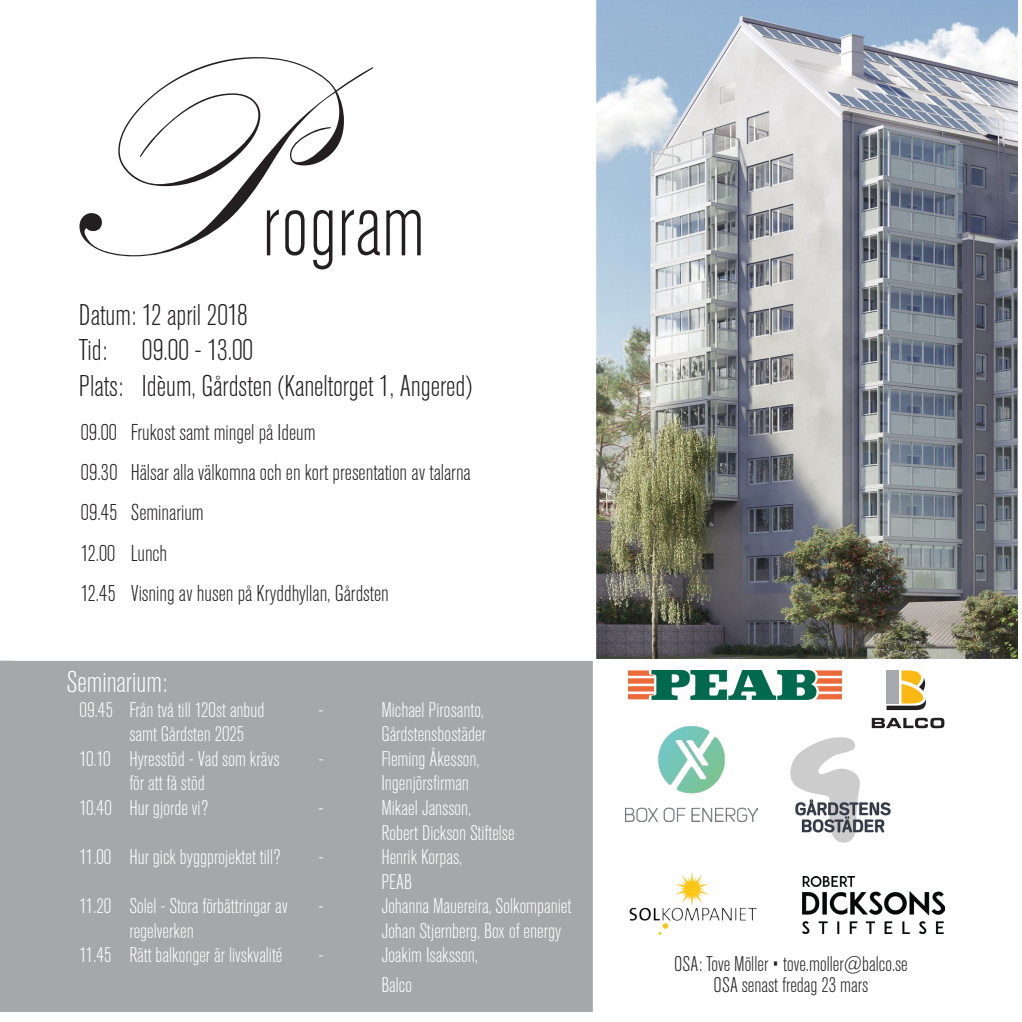
<style>
.page{position:relative;width:1022px;height:1022px;background:#fff}
.page>*{position:absolute;margin:0;border:0;box-sizing:border-box;transform-origin:0 0}
.t1{font:292.25px "Kunstler Script";color:#231f20}
.t2{font:300 condensed 89.25px "Akzidenz Grotesk Pro";letter-spacing:.01em;color:#231f20;scale:.92 1}
.Allmänt_styckeformat{font:300 condensed 29.75px "Akzidenz Grotesk Pro";color:#231f20}
.Allmänt_styckeformat-2{font:300 condensed 29.75px "Akzidenz Grotesk Pro";color:#fff}
.Allmänt_styckeformat-3{font:300 condensed 22.75px "Akzidenz Grotesk Pro";color:#231f20}
.Allmänt_styckeformat-4{font:300 condensed 21px "Akzidenz Grotesk Pro";color:#fff}
.t3{font:300 condensed 21px "Akzidenz Grotesk Pro";color:#231f20}
</style>
<div class="page">
<div style="left:0;top:661px;width:593px;height:351px;background:#a6a7a9"></div>
<img style="left:596px;top:0;width:422px;height:659px">
<img style="left:629px;top:872px;width:128px;height:64px">
<img style="left:629px;top:670px;width:212px;height:29px">
<img style="left:803px;top:876px;width:141px;height:58px">
<img style="left:791px;top:738px;width:99px;height:104px">
<img style="left:625px;top:726px;width:132px;height:95px">
<div style="left:858px;top:661px;width:99px;height:80px;background:#fff"></div>
<svg style="left:872px;top:718px;width:72px;height:10px"></svg>
<svg style="left:886px;top:670px;width:41px;height:40px"></svg>
<p class="t1" style="left:38px;top:14px;width:217px">P</p>
<p class="t2" style="left:262px;top:166px;width:178px">rogram</p>
<p class="Allmänt_styckeformat" style="left:79px;top:295px;width:170px">Datum: 12 april 2018</p>
<p class="Allmänt_styckeformat" style="left:79px;top:331px;width:176px">Tid: 09.00 - 13.00</p>
<p class="Allmänt_styckeformat" style="left:79px;top:366px;width:395px">Plats: Idèum, Gårdsten (Kaneltorget 1, Angered)</p>
<p class="Allmänt_styckeformat-3" style="left:81px;top:417px;width:236px">09.00 Frukost samt mingel på Ideum</p>
<p class="Allmänt_styckeformat-3" style="left:81px;top:457px;width:391px">09.30 Hälsar alla välkomna och en kort presentation av talarna</p>
<p class="Allmänt_styckeformat-3" style="left:81px;top:498px;width:124px">09.45 Seminarium</p>
<p class="Allmänt_styckeformat-3" style="left:81px;top:538px;width:88px">12.00 Lunch</p>
<p class="Allmänt_styckeformat-3" style="left:81px;top:578px;width:309px">12.45 Visning av husen på Kryddhyllan, Gårdsten</p>
<p class="Allmänt_styckeformat-2" style="left:66px;top:663px;width:103px">Seminarium:</p>
<p class="Allmänt_styckeformat-4" style="left:79px;top:696px;width:187px">09.45 Från två till 120st anbud</p>
<p class="Allmänt_styckeformat-4" style="left:318px;top:696px;width:7px">-</p>
<p class="Allmänt_styckeformat-4" style="left:381px;top:696px;width:104px">Michael Pirosanto,</p>
<p class="Allmänt_styckeformat-4" style="left:129px;top:720px;width:117px">samt Gårdsten 2025</p>
<p class="Allmänt_styckeformat-4" style="left:381px;top:720px;width:106px">Gårdstensbostäder</p>
<p class="Allmänt_styckeformat-4" style="left:79px;top:745px;width:202px">10.10 Hyresstöd - Vad som krävs</p>
<p class="Allmänt_styckeformat-4" style="left:318px;top:745px;width:7px">-</p>
<p class="Allmänt_styckeformat-4" style="left:381px;top:745px;width:100px">Fleming Åkesson,</p>
<p class="Allmänt_styckeformat-4" style="left:129px;top:769px;width:77px">för att få stöd</p>
<p class="Allmänt_styckeformat-4" style="left:381px;top:769px;width:89px">Ingenjörsfirman</p>
<p class="Allmänt_styckeformat-4" style="left:79px;top:794px;width:130px">10.40 Hur gjorde vi?</p>
<p class="Allmänt_styckeformat-4" style="left:318px;top:794px;width:7px">-</p>
<p class="Allmänt_styckeformat-4" style="left:381px;top:794px;width:91px">Mikael Jansson,</p>
<p class="Allmänt_styckeformat-4" style="left:381px;top:818px;width:135px">Robert Dickson Stiftelse</p>
<p class="Allmänt_styckeformat-4" style="left:79px;top:843px;width:203px">11.00 Hur gick byggprojektet till?</p>
<p class="Allmänt_styckeformat-4" style="left:318px;top:843px;width:7px">-</p>
<p class="Allmänt_styckeformat-4" style="left:381px;top:843px;width:82px">Henrik Korpas,</p>
<p class="Allmänt_styckeformat-4" style="left:381px;top:867px;width:32px">PEAB</p>
<p class="Allmänt_styckeformat-4" style="left:79px;top:892px;width:210px">11.20 Solel - Stora förbättringar av</p>
<p class="Allmänt_styckeformat-4" style="left:318px;top:892px;width:7px">-</p>
<p class="Allmänt_styckeformat-4" style="left:381px;top:892px;width:191px">Johanna Mauereira, Solkompaniet</p>
<p class="Allmänt_styckeformat-4" style="left:129px;top:916px;width:66px">regelverken</p>
<p class="Allmänt_styckeformat-4" style="left:381px;top:916px;width:181px">Johan Stjernberg, Box of energy</p>
<p class="Allmänt_styckeformat-4" style="left:79px;top:941px;width:205px">11.45 Rätt balkonger är livskvalité</p>
<p class="Allmänt_styckeformat-4" style="left:318px;top:941px;width:7px">-</p>
<p class="Allmänt_styckeformat-4" style="left:381px;top:941px;width:98px">Joakim Isaksson,</p>
<p class="Allmänt_styckeformat-4" style="left:381px;top:971px;width:32px">Balco</p>
<p class="t3" style="left:674px;top:950px;width:235px">OSA: Tove Möller • tove.moller@balco.se</p>
<p class="t3" style="left:714px;top:971px;width:156px">OSA senast fredag 23 mars</p>
</div>
